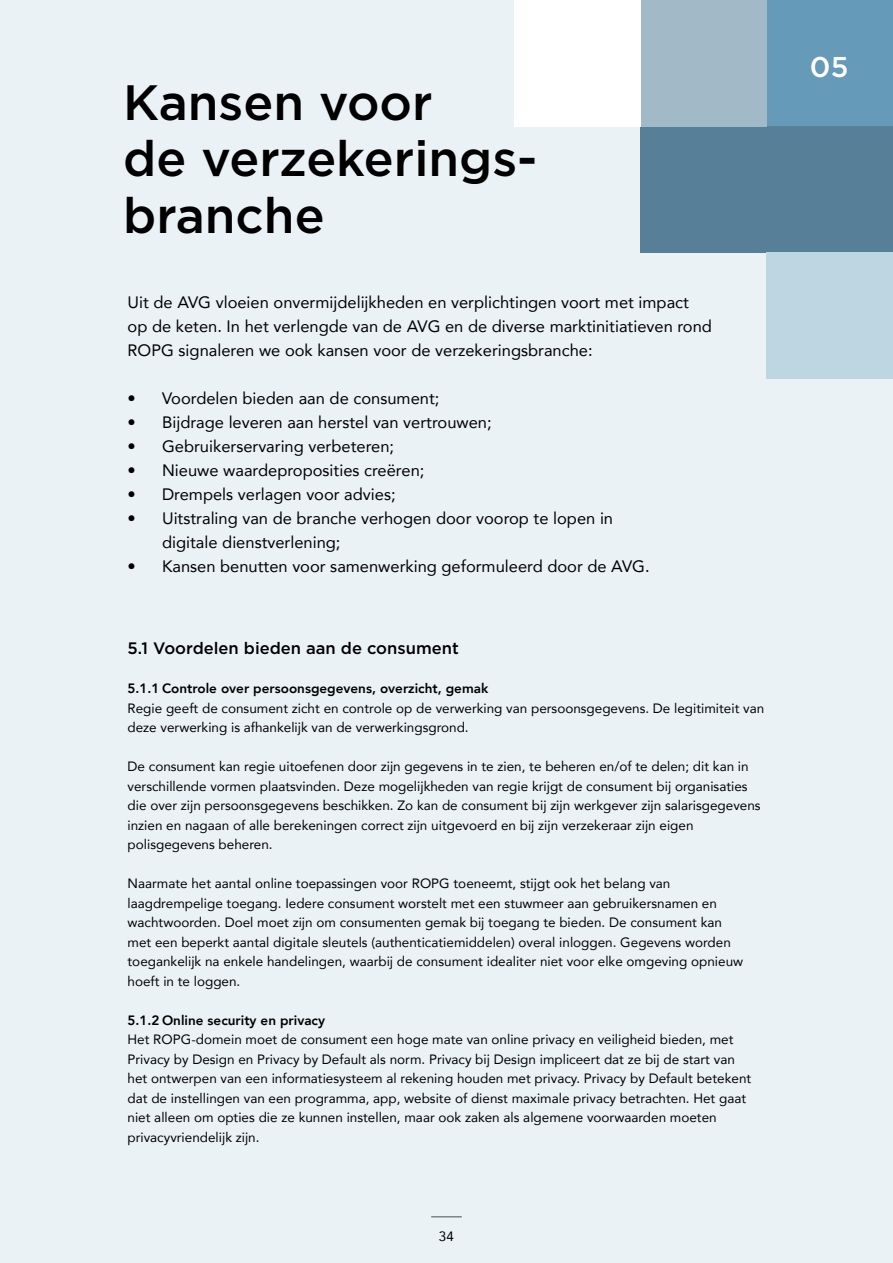
<style>
.page{position:relative;width:893px;height:1263px;background:#ebf2f6}
.page>*{position:absolute;margin:0;border:0;box-sizing:border-box;transform-origin:0 0}
.t1{font:500 49.65px/56.2px "Gotham";color:#000}
.t2{font:500 28.65px "Gotham";color:#fff}
.t3{font:500 16.65px "Gotham";color:#000}
.t4{font:16.5px/24px "Avenir";color:#000}
.t5{font:13.5px/19.5px "Avenir";color:#000}
.t6{font:800 13.5px "Avenir";color:#000}
</style>
<div class="page">
<hr style="left:431px;top:1216px;width:31px;height:1px;background:#444f50">
<div style="left:767px;top:0;width:126px;height:126px;background:#659bb9"></div>
<div style="left:640px;top:126px;width:253px;height:127px;background:#577f97"></div>
<div style="left:767px;top:253px;width:126px;height:126px;background:#bdd6e2"></div>
<div style="left:640px;top:0;width:127px;height:126px;background:#a2bac7"></div>
<div style="left:514px;top:0;width:126px;height:126px;background:#fff"></div>
<h1 class="t1" style="left:123px;top:73px;width:416px">Kansen voor<br>de verzekerings&shy;branche</h1>
<p class="t4" style="left:128px;top:291px;width:586px">Uit de AVG vloeien onvermijdelijkheden en verplichtingen voort met impact op de keten. In het verlengde van de AVG en de diverse marktinitiatieven rond<br>ROPG signaleren we ook kansen voor de verzekeringsbranche:</p>
<p class="t4" style="left:128px;top:387px;width:313px">• Voordelen bieden aan de consument;</p>
<p class="t4" style="left:128px;top:411px;width:366px">• Bijdrage leveren aan herstel van vertrouwen;</p>
<p class="t4" style="left:128px;top:435px;width:268px">• Gebruikerservaring verbeteren;</p>
<p class="t4" style="left:128px;top:459px;width:298px">• Nieuwe waardeproposities creëren;</p>
<p class="t4" style="left:128px;top:483px;width:270px">• Drempels verlagen voor advies;</p>
<p class="t4" style="left:162px;top:507px;width:453px;text-indent:-34px">• Uitstraling van de branche verhogen door voorop te lopen in digitale dienstverlening;</p>
<p class="t4" style="left:128px;top:555px;width:524px">• Kansen benutten voor samenwerking geformuleerd door de AVG.</p>
<p class="t3" style="left:128px;top:639px;width:333px">5.1 Voordelen bieden aan de consument</p>
<p class="t6" style="left:128px;top:680px;width:362px">5.1.1 Controle over persoonsgegevens, overzicht, gemak</p>
<p class="t5" style="left:128px;top:699px;width:638px">Regie geeft de consument zicht en controle op de verwerking van persoonsgegevens. De legitimiteit van deze verwerking is afhankelijk van de verwerkingsgrond.</p>
<p class="t5" style="left:128px;top:757px;width:635px">De consument kan regie uitoefenen door zijn gegevens in te zien, te beheren en/of te delen; dit kan in verschillende vormen plaatsvinden. Deze mogelijkheden van regie krijgt de consument bij organisaties die over zijn persoonsgegevens beschikken. Zo kan de consument bij zijn werkgever zijn salarisgegevens inzien en nagaan of alle berekeningen correct zijn uitgevoerd en bij zijn verzekeraar zijn eigen polisgegevens beheren.</p>
<p class="t5" style="left:128px;top:874px;width:617px">Naarmate het aantal online toepassingen voor ROPG toeneemt, stijgt ook het belang van laagdrempelige toegang. Iedere consument worstelt met een stuwmeer aan gebruikersnamen en wachtwoorden. Doel moet zijn om consumenten gemak bij toegang te bieden. De consument kan met een beperkt aantal digitale sleutels (authenticatiemiddelen) overal inloggen. Gegevens worden toegankelijk na enkele handelingen, waarbij de consument idealiter niet voor elke omgeving opnieuw hoeft in te loggen.</p>
<p class="t6" style="left:128px;top:1011px;width:199px">5.1.2 Online security en privacy</p>
<p class="t5" style="left:128px;top:1030px;width:625px">Het ROPG-domein moet de consument een hoge mate van online privacy en veiligheid bieden, met Privacy by Design en Privacy by Default als norm. Privacy bij Design impliceert dat ze bij de start van het ontwerpen van een informatiesysteem al rekening houden met privacy. Privacy by Default betekent dat de instellingen van een programma, app, website of dienst maximale privacy betrachten. Het gaat niet alleen om opties die ze kunnen instellen, maar ook zaken als algemene voorwaarden moeten privacyvriendelijk zijn.</p>
<p class="t5" style="left:439px;top:1227px;width:17px">34</p>
<h2 class="t2" style="left:810px;top:51px;width:40px">05</h2>
</div>
